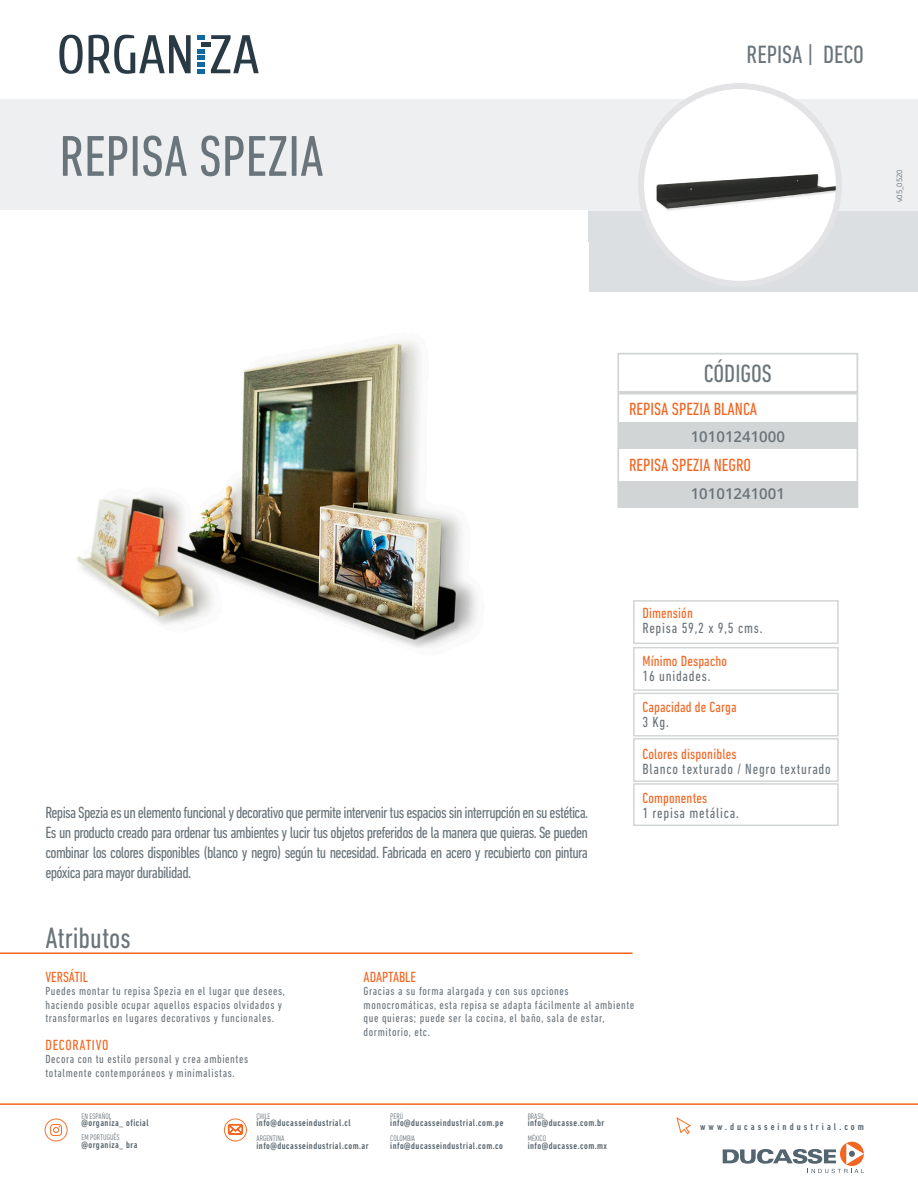
<style>
.page{position:relative;width:918px;height:1188px;background:#fff}
.page>*{position:absolute;margin:0;border:0;box-sizing:border-box;transform-origin:0 0}
.t1{font:condensed 58.5px "DIN Next LT Pro";color:#6a757b}
.t2{font:condensed 30px "DIN Next LT Pro";color:#6a757b}
.t3{font:condensed 25.5px "DIN Next LT Pro";color:#6a757b}
.t4{font:condensed 18px "DIN Next LT Pro";color:#f36521}
.t5{font:condensed 16.5px/19.8px "DIN Next LT Pro";letter-spacing:-.04em;color:#6a757b;text-align:justify}
.t6{font:condensed 15px/15px "DIN Next LT Pro";letter-spacing:.01em;color:#f36521}
.t7{font:condensed 15px "DIN Next LT Pro";letter-spacing:.05em;color:#6a747b}
.t8{font:600 15px "Open Sans";color:#6a747b}
.t9{font:condensed 15px "DIN Next LT Pro";letter-spacing:.05em;color:#f36521}
.t10{font:condensed 12px/13.5px "DIN Next LT Pro";letter-spacing:.05em;color:#6a747b}
.t11{font:500 condensed 10.05px "DIN Next LT Pro";letter-spacing:.3em;color:#55636c}
.t12{font:500 condensed 9.75px "DIN Next LT Pro";letter-spacing:.05em;color:#55636c}
.t13{font:300 condensed 8.25px "DIN Next LT Pro";color:#55636c}
.t14{font:7.5px "Open Sans";color:#6a747b}
.s1{color:#6a747b}
</style>
<div class="page">
<div style="left:0;top:208px;width:918px;height:84px;background:#dbdfe2"></div>
<div style="left:0;top:0;width:918px;height:211px;background:#edeff1"></div>
<div style="left:0;top:0;width:918px;height:99px;background:#fff"></div>
<svg style="left:59px;top:35px;width:24px;height:39px"></svg>
<svg style="left:89px;top:35px;width:102px;height:39px"></svg>
<svg style="left:197px;top:35px;width:62px;height:38px"></svg>
<hr style="left:0;top:1103px;width:918px;height:2px;background:#f36521">
<div style="left:641px;top:86px;width:198px;height:198px;background:#fff;border-radius:50%"></div>
<img style="left:652px;top:163px;width:183px;height:63px">
<div style="left:638px;top:83px;width:204px;height:204px;border:6px solid #e3e3e5;border-radius:50%"></div>
<div style="left:0;top:211px;width:588px;height:564px;background:#fff"></div>
<img style="left:77px;top:341px;width:399px;height:307px">
<div style="left:618px;top:422px;width:239px;height:27px;background:#d2d5d5"></div>
<div style="left:618px;top:481px;width:239px;height:27px;background:#d2d5d5"></div>
<div style="left:618px;top:391px;width:239px;height:3px;border:2px solid #d2d5d4"></div>
<div style="left:617px;top:353px;width:241px;height:155px;border:2px solid #d2d5d5"></div>
<hr style="left:0;top:952px;width:633px;height:2px;background:#f36521">
<svg style="left:633px;top:600px;width:206px;height:226px"></svg>
<svg style="left:723px;top:1142px;width:141px;height:31px"></svg>
<svg style="left:676px;top:1117px;width:15px;height:17px"></svg>
<div style="left:45px;top:1119px;width:23px;height:22px;border:1px solid #f3732d;border-radius:11px"></div>
<svg style="left:50px;top:1124px;width:12px;height:12px"></svg>
<div style="left:224px;top:1119px;width:23px;height:22px;border:1px solid #f3732d;border-radius:11px"></div>
<svg style="left:228px;top:1124px;width:15px;height:11px"></svg>
<h1 class="t1" style="left:59px;top:123px;width:266px">REPISA SPEZIA</h1>
<h3 class="t3" style="left:747px;top:40px;width:119px">REPISA | DECO</h3>
<p class="t14" style="left:894px;top:202px;width:34px;rotate:-90deg">v05_0520</p>
<p class="t3" style="left:704px;top:359px;width:70px">CÓDIGOS</p>
<p class="t4" style="left:629px;top:399px;width:130px">REPISA SPEZIA BLANCA</p>
<p class="t8" style="left:691px;top:426px;width:96px">10101241000</p>
<p class="t4" style="left:629px;top:455px;width:124px">REPISA SPEZIA NEGRO</p>
<p class="t8" style="left:691px;top:483px;width:96px">10101241001</p>
<p class="t5" style="left:45px;top:803px;width:544px">Repisa Spezia es un elemento funcional y decorativo que permite intervenir tus espacios sin interrupción en su estética.<br>Es un producto creado para ordenar tus ambientes y lucir tus objetos preferidos de la manera que quieras. Se pueden combinar los colores disponibles (blanco y negro) según tu necesidad. Fabricada en acero y recubierto con pintura epóxica para mayor durabilidad.</p>
<p class="t6" style="left:642px;top:605px;width:52px">Dimensión</p>
<p class="t7" style="left:642px;top:620px;width:121px">Repisa 59,2 x 9,5 cms.</p>
<p class="t6" style="left:642px;top:654px;width:86px">Mínimo Despacho</p>
<p class="t7" style="left:642px;top:668px;width:69px">16 unidades.</p>
<p class="t6" style="left:642px;top:700px;width:96px">Capacidad de Carga<br><span class="s1">3 Kg.</span></p>
<p class="t6" style="left:642px;top:746px;width:96px">Colores disponibles</p>
<p class="t7" style="left:642px;top:760px;width:190px">Blanco texturado / Negro texturado</p>
<p class="t6" style="left:642px;top:790px;width:66px">Componentes</p>
<p class="t7" style="left:642px;top:804px;width:98px">1 repisa metálica.</p>
<p class="t2" style="left:45px;top:921px;width:87px">Atributos</p>
<p class="t6" style="left:45px;top:969px;width:44px">VERSÁTIL</p>
<p class="t10" style="left:45px;top:984px;width:241px">Puedes montar tu repisa Spezia en el lugar que desees, haciendo posible ocupar aquellos espacios olvidados y transformarlos en lugares decorativos y funcionales.</p>
<p class="t9" style="left:45px;top:1036px;width:65px">DECORATIVO</p>
<p class="t10" style="left:45px;top:1053px;width:204px">Decora con tu estilo personal y crea ambientes</p>
<p class="t10" style="left:45px;top:1066px;width:191px">totalmente contemporáneos y minimalistas.</p>
<p class="t6" style="left:364px;top:969px;width:54px">ADAPTABLE</p>
<p class="t10" style="left:364px;top:984px;width:272px">Gracias a su forma alargada y con sus opciones monocromáticas, esta repisa se adapta fácilmente al ambiente que quieras; puede ser la cocina, el baño, sala de estar, dormitorio, etc.</p>
<p class="t13" style="left:82px;top:1111px;width:31px">EN ESPAÑOL</p>
<p class="t13" style="left:256px;top:1111px;width:15px">CHILE</p>
<p class="t13" style="left:390px;top:1111px;width:14px">PERÚ</p>
<p class="t13" style="left:528px;top:1111px;width:19px">BRASIL</p>
<p class="t13" style="left:256px;top:1134px;width:29px">ARGENTINA</p>
<p class="t13" style="left:390px;top:1134px;width:26px">COLOMBIA</p>
<p class="t13" style="left:528px;top:1134px;width:20px">MÉXICO</p>
<p class="t12" style="left:82px;top:1117px;width:69px">@organiza_ oficial</p>
<p class="t12" style="left:256px;top:1118px;width:96px">info@ducasseindustrial.cl</p>
<p class="t12" style="left:390px;top:1118px;width:115px">info@ducasseindustrial.com.pe</p>
<p class="t12" style="left:528px;top:1118px;width:78px">info@ducasse.com.br</p>
<p class="t12" style="left:82px;top:1140px;width:57px">@organiza_ bra</p>
<p class="t12" style="left:256px;top:1140px;width:114px">info@ducasseindustrial.com.ar</p>
<p class="t12" style="left:390px;top:1140px;width:114px">info@ducasseindustrial.com.co</p>
<p class="t12" style="left:528px;top:1140px;width:81px">info@ducasse.com.mx</p>
<p class="t13" style="left:82px;top:1133px;width:40px">EM PORTUGUÊS</p>
<p class="t11" style="left:700px;top:1120px;width:165px">www.ducasseindustrial.com</p>
</div>
